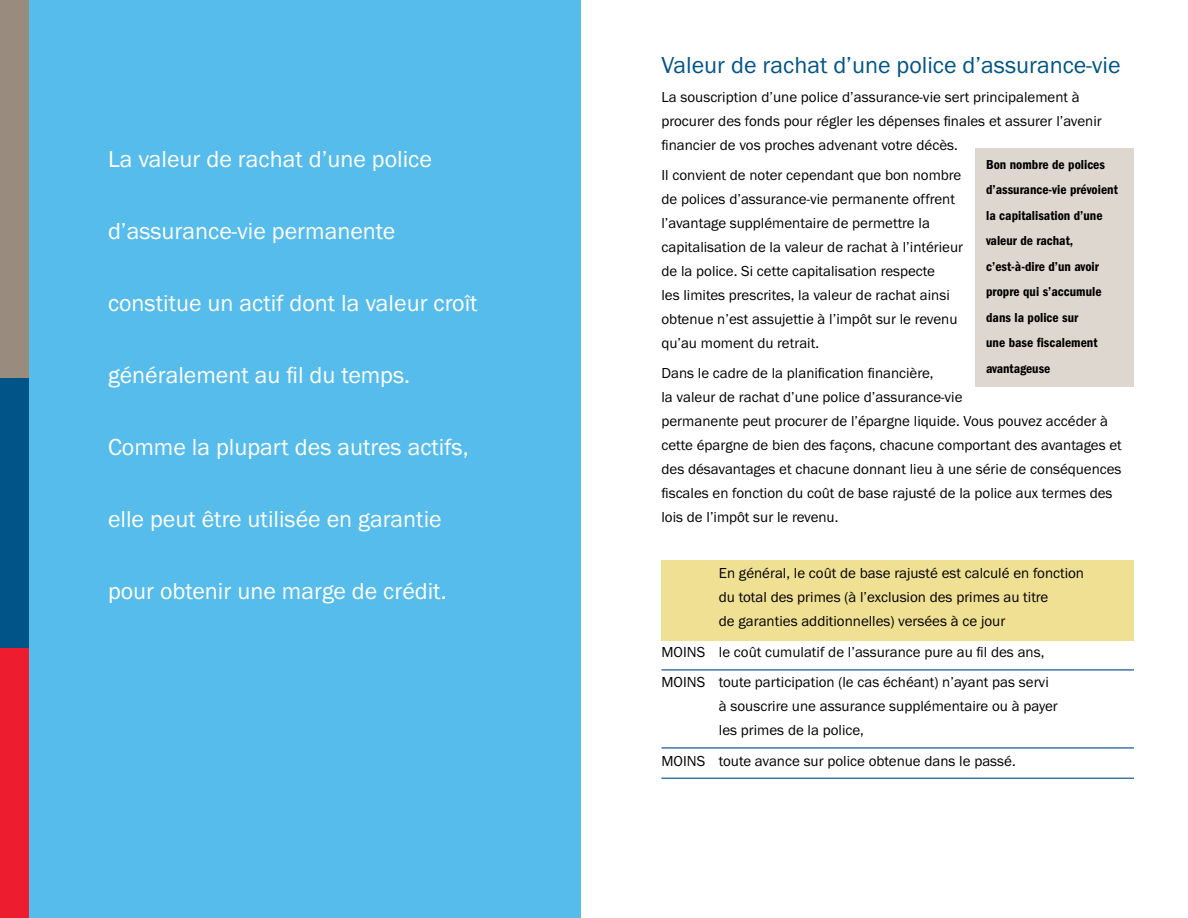
<style>
.page{position:relative;width:1188px;height:918px;background:#fff}
.page>*{position:absolute;margin:0;border:0;box-sizing:border-box;transform-origin:0 0}
.t1{font:24px "Franklin Got ITC";color:#fff}
.t2{font:24px "Franklin Got ITC";color:#005488}
.t3{font:15px/24px "Franklin Got ITC";color:#000}
.t4{font:13.5px/25.5px "ITC Franklin Gothic Std Dm Cd";color:#000}
</style>
<div class="page">
<div style="left:28px;top:0;width:552px;height:918px;background:#55bceb"></div>
<div style="left:0;top:648px;width:28px;height:270px;background:#ed1c2e"></div>
<div style="left:0;top:377px;width:28px;height:271px;background:#005488"></div>
<div style="left:0;top:0;width:28px;height:377px;background:#998b7d"></div>
<div style="left:662px;top:560px;width:472px;height:80px;background:#efe093"></div>
<hr style="left:662px;top:669px;width:472px;height:2px;background:#4177a5">
<hr style="left:662px;top:747px;width:472px;height:2px;background:#4177a5">
<hr style="left:662px;top:778px;width:472px;height:1px;background:#4177a5">
<div style="left:975px;top:148px;width:159px;height:239px;background:#ded7cf"></div>
<h1 class="t1" style="left:108px;top:145px;width:325px">La valeur de rachat d’une police</h1>
<h1 class="t1" style="left:108px;top:217px;width:289px">d’assurance-vie permanente</h1>
<h1 class="t1" style="left:108px;top:289px;width:371px">constitue un actif dont la valeur croît</h1>
<h1 class="t1" style="left:108px;top:361px;width:304px">généralement au fil du temps.</h1>
<h1 class="t1" style="left:108px;top:433px;width:362px">Comme la plupart des autres actifs,</h1>
<h1 class="t1" style="left:108px;top:505px;width:335px">elle peut être utilisée en garantie</h1>
<h1 class="t1" style="left:108px;top:577px;width:340px">pour obtenir une marge de crédit.</h1>
<h1 class="t2" style="left:661px;top:51px;width:461px">Valeur de rachat d’une police d’assurance-vie</h1>
<p class="t3" style="left:662px;top:84px;width:442px">La souscription d’une police d’assurance-vie sert principalement à procurer des fonds pour régler les dépenses finales et assurer l’avenir financier de vos proches advenant votre décès.</p>
<p class="t3" style="left:662px;top:163px;width:303px">Il convient de noter cependant que bon nombre de polices d’assurance-vie permanente offrent l’avantage supplémentaire de permettre la capitalisation de la valeur de rachat à l’intérieur de la police. Si cette capitalisation respecte<br>les limites prescrites, la valeur de rachat ainsi obtenue n’est assujettie à l’impôt sur le revenu qu’au moment du retrait.</p>
<p class="t3" style="left:662px;top:361px;width:462px">Dans le cadre de la planification financière,<br>la valeur de rachat d’une police d’assurance-vie<br>permanente peut procurer de l’épargne liquide. Vous pouvez accéder à cette épargne de bien des façons, chacune comportant des avantages et des désavantages et chacune donnant lieu à une série de conséquences fiscales en fonction du coût de base rajusté de la police aux termes des lois de l’impôt sur le revenu.</p>
<p class="t4" style="left:986px;top:151px;width:133px">Bon nombre de polices d’assurance-vie prévoient la capitalisation d’une valeur de rachat, c’est‑à‑dire d’un avoir propre qui s’accumule dans la police sur<br>une base fiscalement avantageuse</p>
<p class="t3" style="left:719px;top:561px;width:367px">En général, le coût de base rajusté est calculé en fonction du total des primes (à l’exclusion des primes au titre<br>de garanties additionnelles) versées à ce jour</p>
<p class="t3" style="left:662px;top:636px;width:389px;line-height:30.5px">moi ns le coût cumulatif de l’assurance pure au fil des ans, moi ns toute participation (le cas échéant) n’ayant pas servi</p>
<p class="t3" style="left:719px;top:694px;width:340px">à souscrire une assurance supplémentaire ou à payer les primes de la police,</p>
<p class="t3" style="left:662px;top:748px;width:356px">moi ns toute avance sur police obtenue dans le passé.</p>
</div>
